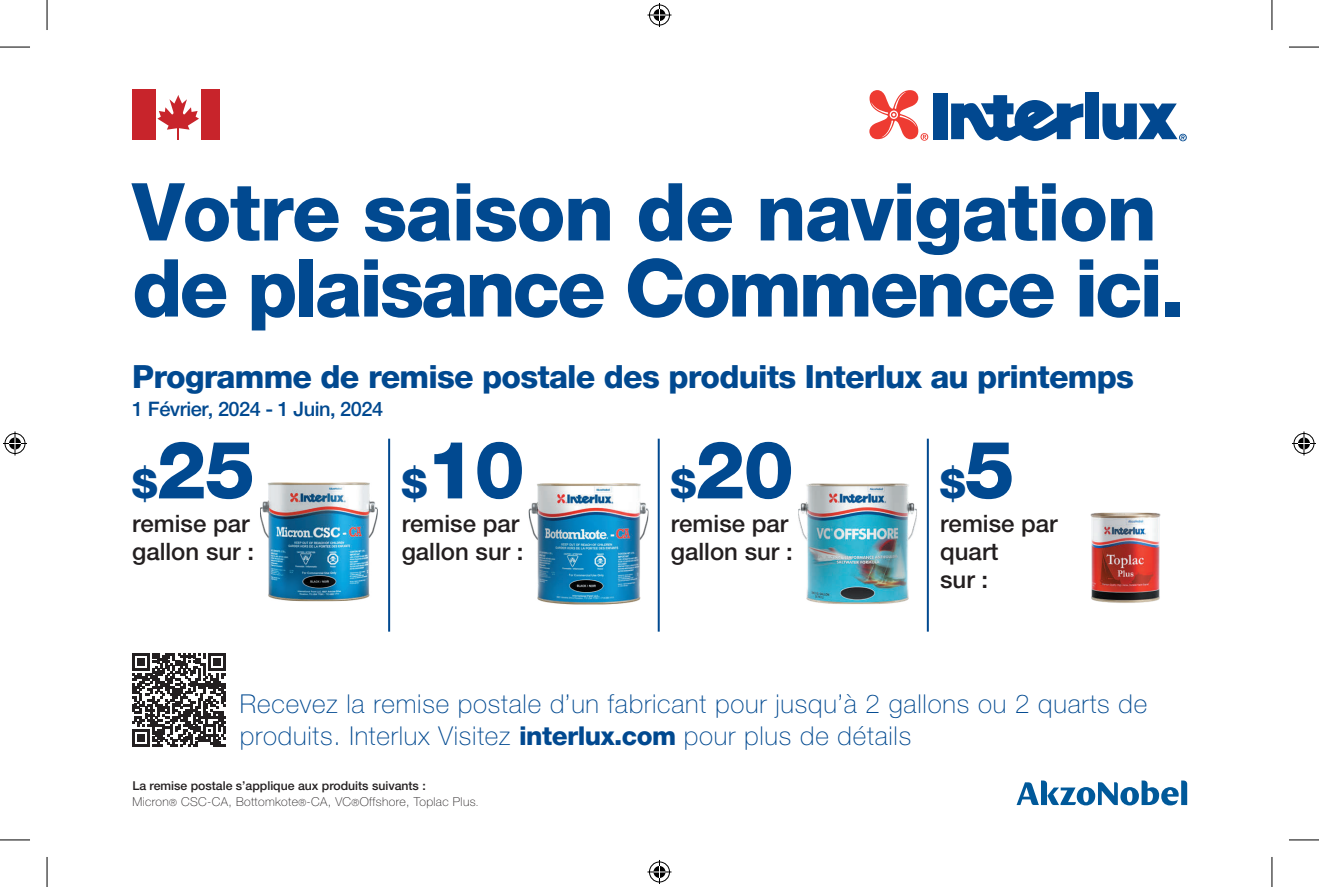
<style>
.page{position:relative;width:1319px;height:887px;background:#fff}
.page>*{position:absolute;margin:0;border:0;box-sizing:border-box;transform-origin:0 0}
.t1{font:800 80px/76px "Helvetica Neue LT Pro";letter-spacing:-.025em;color:#014990}
.t2{font:800 40px "Helvetica Neue LT Pro";color:#014990}
.t3{font:800 32px "Helvetica Neue LT Pro";letter-spacing:-.025em;color:#014990}
.t4{font:100 26px/32px "Helvetica Neue LT Pro";letter-spacing:.03em;color:#014990}
.t5{font:500 24px/28px "Helvetica Neue LT Pro";color:#231f20}
.t6{font:500 20px "Helvetica Neue LT Pro";letter-spacing:-.025em;color:#014990}
.t7{font:100 12.2px/15.6px "Helvetica Neue LT Pro";letter-spacing:.03em;color:#231f20}
.s1{font-size:40px}
.s2{font-size:80px}
.s3{font-weight:800}
.s4{font-weight:500}
.s5{font-size:9.8px}
</style>
<div class="page">
<div style="left:932px;top:93px;width:15px;height:46px;background:#014890"></div>
<div style="left:1085px;top:93px;width:14px;height:46px;background:#014890"></div>
<svg style="left:951px;top:95px;width:132px;height:46px"></svg>
<svg style="left:869px;top:90px;width:59px;height:51px"></svg>
<svg style="left:1102px;top:103px;width:84px;height:38px"></svg>
<svg style="left:1016px;top:780px;width:170px;height:25px"></svg>
<div style="left:132px;top:90px;width:23px;height:50px;background:#c8242b"></div>
<div style="left:201px;top:90px;width:19px;height:50px;background:#c8242b"></div>
<svg style="left:157px;top:95px;width:42px;height:35px"></svg>
<hr style="left:177px;top:116px;width:2px;height:24px;background:#c8242b">
<img style="left:260px;top:482px;width:117px;height:119px">
<hr style="left:388px;top:438px;width:2px;height:193px;background:#014990">
<img style="left:528px;top:483px;width:120px;height:121px">
<hr style="left:657px;top:438px;width:2px;height:193px;background:#014990">
<img style="left:798px;top:483px;width:118px;height:120px">
<hr style="left:926px;top:438px;width:2px;height:193px;background:#014990">
<img style="left:1090px;top:512px;width:71px;height:91px">
<svg style="left:132px;top:653px;width:94px;height:93px"></svg>
<hr style="left:0;top:47px;width:30px;height:1px;background:#000">
<hr style="left:1288px;top:47px;width:30px;height:1px;background:#000">
<hr style="left:0;top:839px;width:30px;height:1px;background:#000">
<hr style="left:1288px;top:839px;width:30px;height:1px;background:#000">
<hr style="left:47px;top:0;width:1px;height:30px;background:#000">
<hr style="left:47px;top:856px;width:1px;height:30px;background:#000">
<hr style="left:1271px;top:0;width:1px;height:30px;background:#000">
<hr style="left:1271px;top:856px;width:1px;height:30px;background:#000">
<svg style="left:647px;top:3px;width:24px;height:24px"></svg>
<svg style="left:647px;top:860px;width:24px;height:23px"></svg>
<svg style="left:3px;top:431px;width:24px;height:24px"></svg>
<svg style="left:1292px;top:431px;width:23px;height:24px"></svg>
<h1 class="t1" style="left:132px;top:181px;width:1054px">Votre saison de navigation de plaisance Commence ici.</h1>
<p class="t3" style="left:132px;top:365px;width:1002px">Programme de remise postale des produits Interlux au printemps</p>
<p class="t6" style="left:132px;top:401px;width:252px">1 Février, 2024 - 1 Juin, 2024</p>
<h1 class="t1" style="left:132px;top:438px;width:124px"><span class="s1">$</span>25</h1>
<p class="t5" style="left:132px;top:511px;width:123px">remise par gallon sur :</p>
<h1 class="t1" style="left:401px;top:438px;width:124px"><span class="s1">$</span>10</h1>
<p class="t5" style="left:401px;top:511px;width:123px">remise par gallon sur :</p>
<h1 class="t1" style="left:670px;top:438px;width:124px"><span class="s1">$</span>20</h1>
<p class="t5" style="left:670px;top:511px;width:123px">remise par gallon sur :</p>
<h2 class="t2" style="left:939px;top:469px;width:76px">$<span class="s2">5</span></h2>
<p class="t5" style="left:939px;top:511px;width:119px">remise par quart<br>sur :</p>
<p class="t4" style="left:240px;top:689px;width:908px">Recevez la remise postale d’un fabricant pour jusqu’à 2 gallons ou 2 quarts de produits. Interlux Visitez <span class="s3">interlux.com</span> pour plus de détails</p>
<p class="t7" style="left:132px;top:778px;width:348px"><span class="s4">La remise postale s’applique aux produits suivants :<br></span>Micron<span class="s5">®</span> CSC-CA, Bottomkote<span class="s5">®</span>-CA, VC<span class="s5">®</span>Offshore, Toplac Plus<span class="s5">.</span></p>
</div>
